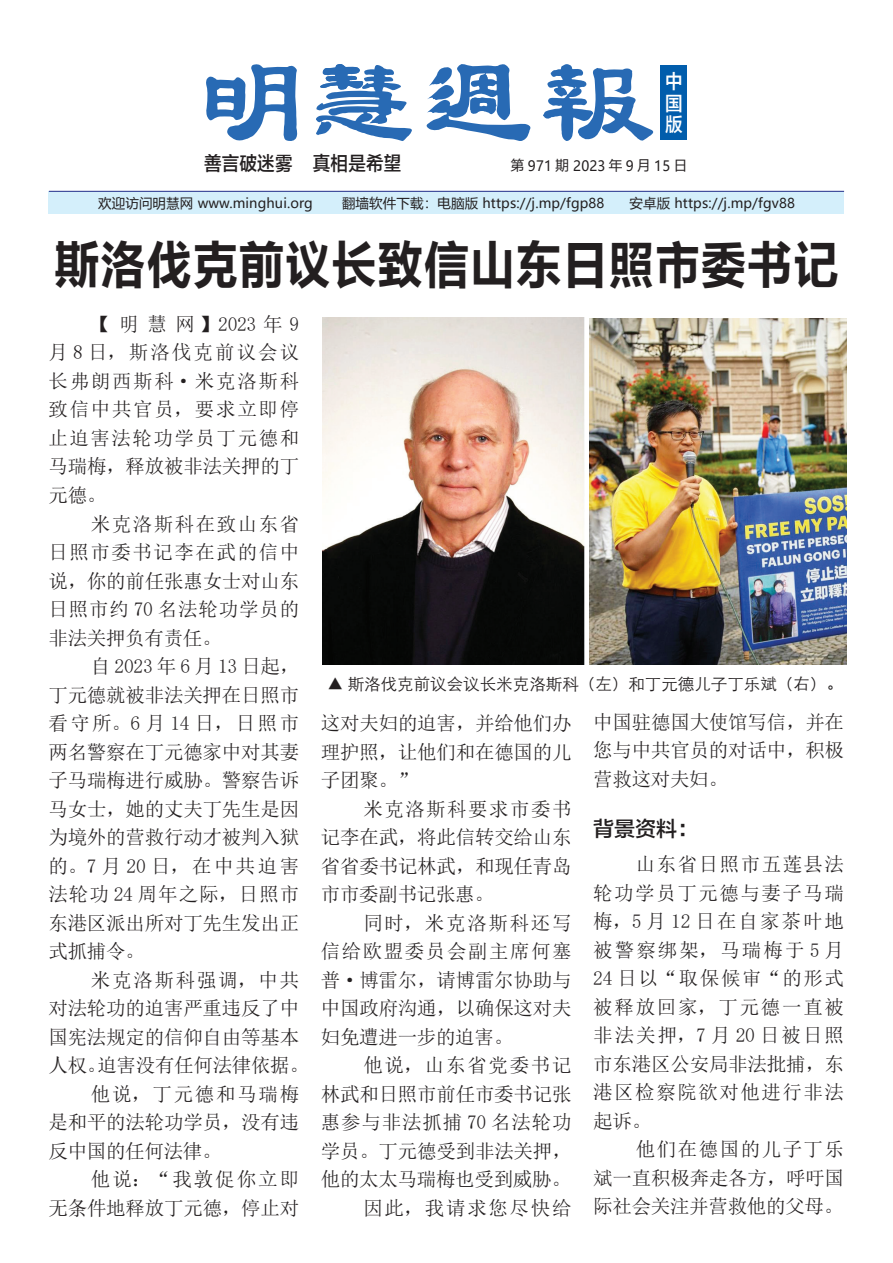
<style>
.page{position:relative;width:893px;height:1263px;background:#fff}
.page>*{position:absolute;margin:0;border:0;box-sizing:border-box;transform-origin:0 0}
.t1{font:52.5px "FZLTCHK GBK1 0";color:#231f20;scale:.88 1}
.t2{font:21px "FZLTZHK GBK1 0";color:#231f20}
.t3{font:19.5px/28.5px "N Sim Sun";letter-spacing:-.01em;color:#231f20;text-align:justify}
.t4{font:19.5px "N Sim Sun";letter-spacing:.085em;color:#231f20}
.t5{font:19.5px "N Sim Sun";letter-spacing:.1em;color:#231f20}
.t6{font:19.5px "FZLTZHK GBK1 0";letter-spacing:.01em;color:#231f20;scale:.9 1}
.t7{font:19.5px/21.5px "FZLTZHK GBK1 0";color:#fff;text-align:justify;scale:.9 1}
.t8{font:16.5px "ST Xihei";color:#231f20}
.t9{font:14.1px "Microsoft Ya Hei";letter-spacing:.01em;color:#231f20;scale:.95 1}
.t10{font:13.5px "Microsoft Ya Hei";letter-spacing:.01em;color:#231f20}
.s1{font-size:13.5px}
</style>
<div class="page">
<div style="left:49px;top:191px;width:795px;height:23px;background:#d4effb"></div>
<hr style="left:49px;top:191px;width:795px;height:1px;background:#2a318b">
<div style="left:660px;top:65px;width:27px;height:75px;background:#015dac"></div>
<svg style="left:206px;top:64px;width:92px;height:77px"></svg>
<svg style="left:316px;top:64px;width:96px;height:77px"></svg>
<svg style="left:426px;top:64px;width:105px;height:77px"></svg>
<svg style="left:543px;top:64px;width:111px;height:77px"></svg>
<img style="left:323px;top:317px;width:262px;height:347px">
<img style="left:589px;top:318px;width:257px;height:346px">
<p class="t7" style="left:665px;top:71px;width:21px">中国版</p>
<p class="t6" style="left:204px;top:152px;width:221px">善言破迷雾 真相是希望</p>
<p class="t9" style="left:511px;top:156px;width:187px"><span class="s1">第</span>971<span class="s1">期</span> 2023<span class="s1">年</span>9<span class="s1">月</span>15<span class="s1">日</span></p>
<p class="t10" style="left:98px;top:194px;width:216px">欢迎访问明慧网 www.minghui.org</p>
<p class="t10" style="left:342px;top:194px;width:264px">翻墙软件下载：电脑版 https://j.mp/fgp88</p>
<p class="t10" style="left:629px;top:194px;width:167px">安卓版 https://j.mp/fgv88</p>
<h1 class="t1" style="left:54px;top:236px;width:894px">斯洛伐克前议长致信山东日照市委书记</h1>
<p class="t3" style="left:48px;top:310px;width:252px;text-indent:43px">【明慧网】2023年9月 8 日，斯洛伐克前议会议长弗朗西斯科·米克洛斯科致信中共官员，要求立即停止迫害法轮功学员丁元德和马瑞梅，释放被非法关押的丁元德。</p>
<p class="t3" style="left:48px;top:509px;width:252px;text-indent:43px">米克洛斯科在致山东省日照市委书记李在武的信中说，你的前任张惠女士对山东日照市约 70 名法轮功学员的非法关押负有责任。</p>
<p class="t3" style="left:48px;top:652px;width:252px;text-indent:43px">自 2023 年 6 月 13 日起，丁元德就被非法关押在日照市看守所。6 月 14 日，日照市两名警察在丁元德家中对其妻子马瑞梅进行威胁。警察告诉马女士，她的丈夫丁先生是因为境外的营救行动才被判入狱的。7 月 20 日，在中共迫害法轮功 24 周年之际，日照市东港区派出所对丁先生发出正式抓捕令。</p>
<p class="t4" style="left:91px;top:970px;width:210px">米克洛斯科强调，中共</p>
<p class="t3" style="left:48px;top:994px;width:252px">对法轮功的迫害严重违反了中</p>
<p class="t3" style="left:48px;top:1022px;width:252px">国宪法规定的信仰自由等基本</p>
<p class="t3" style="left:48px;top:1051px;width:262px">人权。迫害没有任何法律依据。</p>
<p class="t4" style="left:91px;top:1084px;width:210px">他说，丁元德和马瑞梅</p>
<p class="t3" style="left:48px;top:1108px;width:252px">是和平的法轮功学员，没有违</p>
<p class="t3" style="left:48px;top:1136px;width:175px">反中国的任何法律。</p>
<p class="t5" style="left:91px;top:1169px;width:210px">他说：“我敦促你立即</p>
<p class="t3" style="left:48px;top:1193px;width:252px">无条件地释放丁元德，停止对</p>
<p class="t8" style="left:327px;top:671px;width:517px">▲ 斯洛伐克前议会议长米克洛斯科（左）和丁元德儿子丁乐斌（右）。</p>
<p class="t3" style="left:321px;top:709px;width:252px">这对夫妇的迫害，并给他们办理护照，让他们和在德国的儿子团聚。”</p>
<p class="t3" style="left:321px;top:794px;width:252px;text-indent:43px">米克洛斯科要求市委书记李在武，将此信转交给山东省省委书记林武，和现任青岛市市委副书记张惠。</p>
<p class="t3" style="left:321px;top:908px;width:252px;text-indent:43px">同时，米克洛斯科还写信给欧盟委员会副主席何塞普·博雷尔，请博雷尔协助与中国政府沟通，以确保这对夫妇免遭进一步的迫害。</p>
<p class="t3" style="left:321px;top:1051px;width:252px;text-align:right">他说，山东省党委书记<br>林武和日照市前任市委书记张惠参与非法抓捕 70 名法轮功学员。丁元德受到非法关押，他的太太马瑞梅也受到威胁。因此，我请求您尽快给</p>
<p class="t3" style="left:593px;top:708px;width:252px">中国驻德国大使馆写信，并在您与中共官员的对话中，积极营救这对夫妇。</p>
<p class="t2" style="left:593px;top:817px;width:106px">背景资料：</p>
<p class="t3" style="left:593px;top:850px;width:252px;text-indent:43px">山东省日照市五莲县法轮功学员丁元德与妻子马瑞梅，5 月 12 日在自家茶叶地被警察绑架，马瑞梅于 5 月24 日以“取保候审“的形式被释放回家，丁元德一直被非法关押，7 月 20 日被日照市东港区公安局非法批捕，东港区检察院欲对他进行非法起诉。</p>
<p class="t3" style="left:593px;top:1135px;width:252px;text-indent:43px">他们在德国的儿子丁乐斌一直积极奔走各方，呼吁国际社会关注并营救他的父母。</p>
</div>
